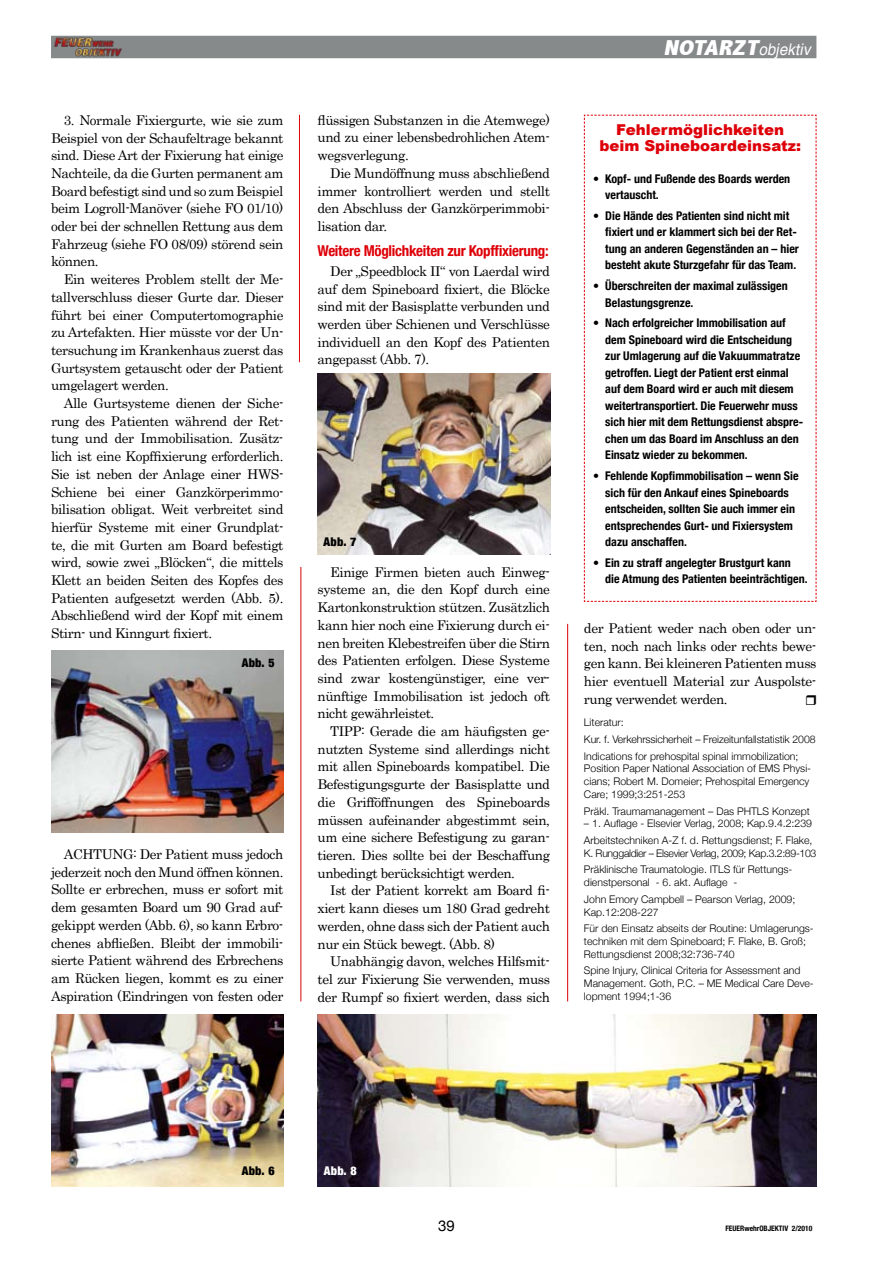
<style>
.page{position:relative;width:893px;height:1263px;background:#fff}
.page>*{position:absolute;margin:0;border:0;box-sizing:border-box;transform-origin:0 0}
.t1{font:italic 16.05px "Helvetica";color:#fff;scale:.93 1}
.t2{font:900 15px/16.5px "Arial";color:#de0008;text-align:center}
.t3{font:700 condensed 15px "Helvetica Neue";letter-spacing:-.02em;color:#de0008}
.t4{font:15px "Helvetica Neue";color:#000}
.t5{font:13.5px/17.7px "Century";letter-spacing:-.03em;color:#000;text-align:justify}
.t6{font:700 condensed 12px/16.5px "Helvetica Neue";color:#000}
.t7{font:900 condensed 12px "Helvetica Neue";letter-spacing:.025em;color:#000}
.t8{font:900 condensed 12px "Helvetica Neue";color:#fff}
.t9{font:300 10.5px/16.8px "Helvetica Neue";color:#000}
.t10{font:700 condensed 7.5px "Helvetica Neue";color:#000}
.s1{font-family:"Abadi";font-weight:800;font-stretch:condensed;font-size:21.6px}
</style>
<div class="page">
<div style="left:51px;top:36px;width:765px;height:22px;background:#878a8b"></div>
<img style="left:51px;top:35px;width:84px;height:24px">
<svg style="left:584px;top:114px;width:233px;height:488px"></svg>
<img style="left:51px;top:651px;width:232px;height:181px">
<img style="left:51px;top:1014px;width:232px;height:172px">
<img style="left:317px;top:1014px;width:499px;height:172px">
<img style="left:318px;top:373px;width:232px;height:182px">
<hr style="left:567px;top:624px;width:1px;height:377px;background:#de0008">
<hr style="left:300px;top:567px;width:1px;height:434px;background:#de0008">
<hr style="left:299px;top:115px;width:1px;height:247px;background:#de0008">
<p class="t5" style="left:51px;top:110px;width:234px;text-indent:13px">3. Normale Fixiergurte, wie sie zum Beispiel von der Schaufeltrage bekannt sind. Diese Art der Fixierung hat einige Nachteile, da die Gurten permanent am Board befestigt sind und so zum Beispiel beim Logroll-Manöver (siehe FO 01/10) oder bei der schnellen Rettung aus dem Fahrzeug (siehe FO 08/09) störend sein können.</p>
<p class="t5" style="left:51px;top:269px;width:234px;text-indent:13px">Ein weiteres Problem stellt der Me&shy;tallverschluss dieser Gurte dar. Dieser führt bei einer Computertomographie zu Artefakten. Hier müsste vor der Un&shy;tersuchung im Krankenhaus zuerst das Gurtsystem getauscht oder der Patient umgelagert werden.</p>
<p class="t5" style="left:51px;top:393px;width:234px;text-indent:13px">Alle Gurtsysteme dienen der Siche&shy;rung des Patienten während der Ret&shy;tung und der Immobilisation. Zusätz&shy;lich ist eine Kopffixierung erforderlich.<br>Sie ist neben der Anlage einer HWS-Schiene bei einer Ganzkörperimmo&shy;bilisation obligat. Weit verbreitet sind hierfür Systeme mit einer Grundplat&shy;te, die mit Gurten am Board befestigt wird, sowie zwei „Blöcken“, die mittels Klett an beiden Seiten des Kopfes des Patienten aufgesetzt werden (Abb. 5).<br>Abschließend wird der Kopf mit einem Stirn- und Kinngurt fixiert.</p>
<p class="t7" style="left:242px;top:655px;width:34px">Abb. 5</p>
<p class="t5" style="left:51px;top:844px;width:234px;text-indent:13px">ACHTUNG: Der Patient muss jedoch jederzeit noch den Mund öffnen können.<br>Sollte er erbrechen, muss er sofort mit dem gesamten Board um 90 Grad auf&shy;gekippt werden (Abb. 6), so kann Erbro&shy;chenes abfließen. Bleibt der immobili&shy;sierte Patient während des Erbrechens am Rücken liegen, kommt es zu einer Aspiration (Eindringen von festen oder</p>
<p class="t5" style="left:317px;top:110px;width:234px">flüssigen Substanzen in die Atemwege) und zu einer lebensbedrohlichen Atem&shy;wegsverlegung.</p>
<p class="t5" style="left:317px;top:163px;width:234px;text-indent:13px">Die Mundöffnung muss abschließend immer kontrolliert werden und stellt den Abschluss der Ganzkörperimmobi&shy;lisation dar.</p>
<p class="t3" style="left:317px;top:242px;width:233px">Weitere Möglichkeiten zur Kopffixierung:</p>
<p class="t5" style="left:317px;top:261px;width:234px;text-indent:13px">Der „Speedblock II“ von Laerdal wird auf dem Spineboard fixiert, die Blöcke sind mit der Basisplatte verbunden und werden über Schienen und Verschlüsse individuell an den Kopf des Patienten angepasst (Abb. 7).</p>
<p class="t7" style="left:324px;top:535px;width:34px">Abb. 7</p>
<p class="t5" style="left:317px;top:562px;width:234px;text-indent:13px">Einige Firmen bieten auch Einweg&shy;systeme an, die den Kopf durch eine Kartonkonstruktion stützen. Zusätzlich kann hier noch eine Fixierung durch ei&shy;nen breiten Klebestreifen über die Stirn des Patienten erfolgen. Diese Systeme sind zwar kostengünstiger, eine ver&shy;nünftige Immobilisation ist jedoch oft nicht gewährleistet.</p>
<p class="t5" style="left:317px;top:721px;width:234px;text-indent:13px">TIPP: Gerade die am häufigsten ge&shy;nutzten Systeme sind allerdings nicht mit allen Spineboards kompatibel. Die Befestigungsgurte der Basisplatte und die Grifföffnungen des Spineboards müssen aufeinander abgestimmt sein, um eine sichere Befestigung zu garan&shy;tieren. Dies sollte bei der Beschaffung unbedingt berücksichtigt werden.</p>
<p class="t5" style="left:317px;top:880px;width:234px;text-indent:13px">Ist der Patient korrekt am Board fi&shy;xiert kann dieses um 180 Grad gedreht werden, ohne dass sich der Patient auch nur ein Stück bewegt. (Abb. 8)</p>
<p class="t5" style="left:317px;top:951px;width:234px;text-indent:13px">Unabhängig davon, welches Hilfsmit&shy;tel zur Fixierung Sie verwenden, muss der Rumpf so fixiert werden, dass sich</p>
<p class="t1" style="left:663px;top:37px;width:165px"><span class="s1">NOTARZT</span>objektiv</p>
<p class="t2" style="left:599px;top:121px;width:203px">Fehlermöglichkeiten beim Spineboardeinsatz:</p>
<p class="t6" style="left:605px;top:170px;width:186px;text-indent:-12px">• Kopf- und Fußende des Boards werden vertauscht.</p>
<p class="t6" style="left:605px;top:207px;width:195px;text-indent:-12px">• Die Hände des Patienten sind nicht mit fixiert und er klammert sich bei der Ret&shy;tung an anderen Gegenständen an – hier besteht akute Sturzgefahr für das Team.</p>
<p class="t6" style="left:605px;top:277px;width:184px;text-indent:-12px">• Überschreiten der maximal zulässigen<br>Belastungsgrenze.</p>
<p class="t6" style="left:605px;top:315px;width:199px;text-indent:-12px">• Nach erfolgreicher Immobilisation auf dem Spineboard wird die Entscheidung zur Umlagerung auf die Vakuummatratze getroffen. Liegt der Patient erst einmal auf dem Board wird er auch mit diesem weitertransportiert. Die Feuerwehr muss sich hier mit dem Rettungsdienst abspre&shy;chen um das Board im Anschluss an den Einsatz wieder zu bekommen.</p>
<p class="t6" style="left:605px;top:467px;width:195px;text-indent:-12px">• Fehlende Kopfimmobilisation – wenn Sie sich für den Ankauf eines Spineboards entscheiden, sollten Sie auch immer ein entsprechendes Gurt- und Fixiersystem dazu anschaffen.</p>
<p class="t6" style="left:605px;top:554px;width:204px;text-indent:-12px">• Ein zu straff angelegter Brustgurt kann die Atmung des Patienten beeinträchtigen.</p>
<p class="t5" style="left:584px;top:618px;width:234px">der Patient weder nach oben oder un&shy;ten, noch nach links oder rechts bewe&shy;gen kann. Bei kleineren Patienten muss hier eventuell Material zur Auspolste&shy;rung verwendet werden.</p>
<p class="t9" style="left:584px;top:714px;width:233px">Literatur:<br>Kur. f. Verkehrssicherheit – Freizeitunfallstatistik 2008<br>Indications for prehospital spinal immobilization;</p>
<p class="t9" style="left:584px;top:762px;width:229px;line-height:12.6px">Position Paper National Association of EMS Physi&shy;cians; Robert M. Domeier; Prehospital Emergency<br>Care; 1999;3:251-253</p>
<p class="t9" style="left:584px;top:802px;width:227px">Präkl. Traumamanagement – Das PHTLS Konzept</p>
<p class="t9" style="left:584px;top:815px;width:230px">– 1. Auflage - Elsevier Verlag, 2008; Kap.9.4.2:239<br>Arbeitstechniken A-Z f. d. Rettungsdienst; F. Flake,</p>
<p class="t9" style="left:584px;top:844px;width:234px">K. Runggaldier – Elsevier Verlag, 2009; Kap.3.2:89-103<br>Präklinische Traumatologie. ITLS für Rettungs-</p>
<p class="t9" style="left:584px;top:874px;width:213px">dienstpersonal - 6. akt. Auflage -<br>John Emory Campbell – Pearson Verlag, 2009;</p>
<p class="t9" style="left:584px;top:903px;width:231px">Kap.12:208-227<br>Für den Einsatz abseits der Routine: Umlagerungs-</p>
<p class="t9" style="left:584px;top:935px;width:224px;line-height:12.6px">techniken mit dem Spineboard; F. Flake, B. Groß;<br>Rettungsdienst 2008;32:736-740</p>
<p class="t9" style="left:584px;top:964px;width:231px;line-height:12.6px">Spine Injury, Clinical Criteria for Assessment and<br>Management. Goth, P.C. – ME Medical Care Deve&shy;lopment 1994;1-36</p>
<p class="t7" style="left:242px;top:1163px;width:34px">Abb. 6</p>
<p class="t8" style="left:324px;top:1163px;width:34px">Abb. 8</p>
<p class="t4" style="left:438px;top:1216px;width:18px">39</p>
<p class="t10" style="left:725px;top:1224px;width:88px">FEUERwehrOBJEKTIV 2/2010</p>
</div>
